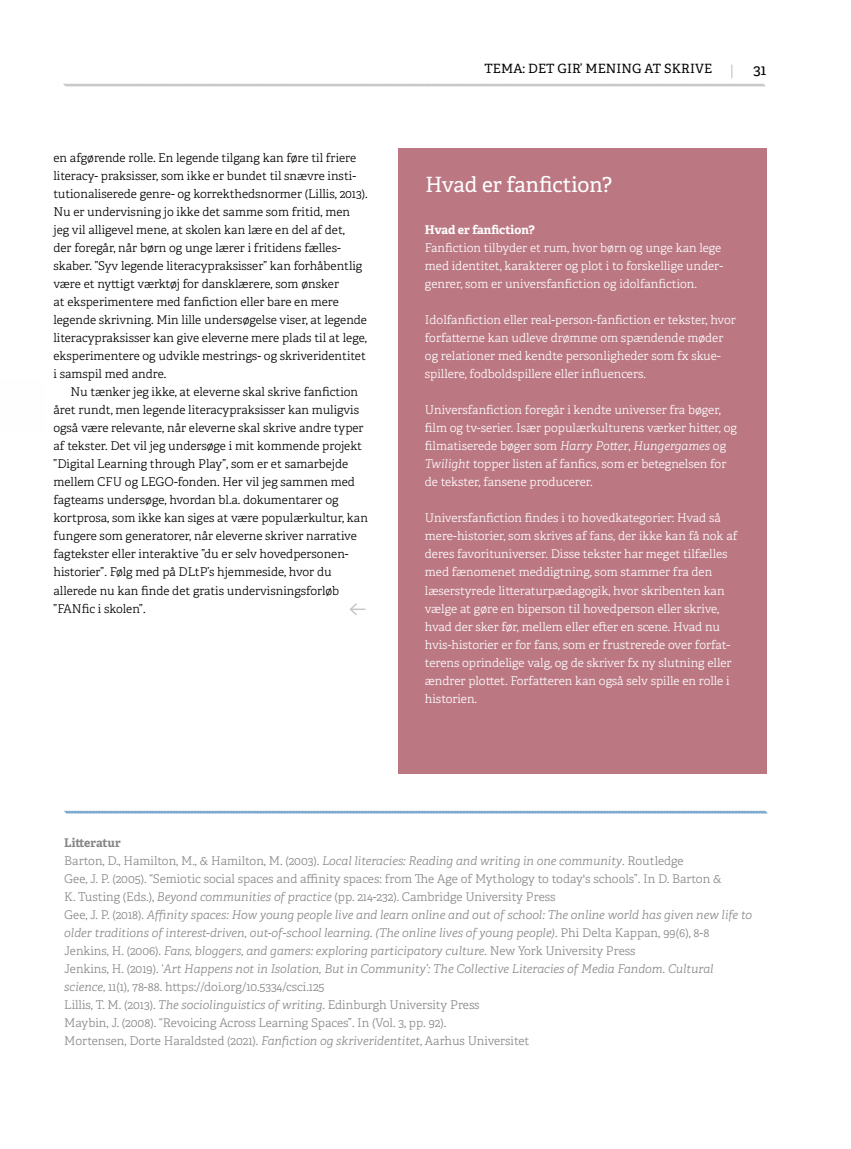
<style>
.page{position:relative;width:851px;height:1149px;background:#fff}
.page>*{position:absolute;margin:0;border:0;box-sizing:border-box;transform-origin:0 0}
.t1{font:21px "Adelle";color:#fff}
.t2{font:15px "Adelle";color:#000}
.t3{font:12.75px "Adelle";letter-spacing:.01em;color:#000}
.t4{font:300 12px/18px "Adelle";color:#000}
.t5{font:300 12px/18px "Adelle";color:#fff}
.t6{font:300 12px/18px "Adelle";color:#878787}
.t7{font:700 12px "Adelle";color:#fff}
.s1{font-style:italic}
.s2{font-weight:700}
</style>
<div class="page">
<svg style="left:63px;top:65px;width:703px;height:22px"></svg>
<div style="left:398px;top:148px;width:368px;height:625px;background:#bb7883"></div>
<svg style="left:64px;top:810px;width:704px;height:4px;background:#aac6df"></svg>
<svg style="left:349px;top:603px;width:16px;height:12px"></svg>
<p class="t4" style="left:53px;top:149px;width:315px">en afgørende rolle. En legende tilgang kan føre til friere literacy- praksisser, som ikke er bundet til snævre insti&shy;tutionaliserede genre- og korrekthedsnormer (Lillis, 2013).<br>Nu er undervisning jo ikke det samme som fritid, men jeg vil alligevel mene, at skolen kan lære en del af det,<br>der foregår, når børn og unge lærer i fritidens fælles&shy;skaber. ”Syv legende literacypraksisser” kan forhåbentlig være et nyttigt værktøj for dansklærere, som ønsker<br>at eksperimentere med fanfiction eller bare en mere legende skrivning. Min lille undersøgelse viser, at legende literacypraksisser kan give eleverne mere plads til at lege, eksperimentere og udvikle mestrings- og skriveridentitet i samspil med andre.</p>
<p class="t4" style="left:53px;top:383px;width:316px;text-indent:17px">Nu tænker jeg ikke, at eleverne skal skrive fanfiction året rundt, men legende literacypraksisser kan muligvis også være relevante, når eleverne skal skrive andre typer af tekster. Det vil jeg undersøge i mit kommende projekt ”Digital Learning through Play”, som er et samarbejde mellem CFU og LEGO-fonden. Her vil jeg sammen med fagteams undersøge, hvordan bl.a. dokumentarer og kortprosa, som ikke kan siges at være populærkultur, kan fungere som generatorer, når eleverne skriver narrative fagtekster eller interaktive ”du er selv hovedpersonen&shy;historier”. Følg med på DLtP’s hjemmeside, hvor du allerede nu kan finde det gratis undervisningsforløb ”FANfic i skolen”.</p>
<p class="t3" style="left:484px;top:61px;width:229px">TEMA: DET GIR’ MENING AT SKRIVE</p>
<p class="t2" style="left:753px;top:60px;width:14px">31</p>
<h1 class="t1" style="left:425px;top:172px;width:188px">Hvad er fanfiction?</h1>
<p class="t7" style="left:425px;top:222px;width:111px">Hvad er fanfiction?</p>
<p class="t5" style="left:425px;top:239px;width:299px">Fanfiction tilbyder et rum, hvor børn og unge kan lege med identitet, karakterer og plot i to forskellige under&shy;genrer, som er universfanfiction og idolfanfiction.</p>
<p class="t5" style="left:425px;top:311px;width:312px">Idolfanfiction eller real-person-fanfiction er tekster, hvor forfatterne kan udleve drømme om spændende møder og relationer med kendte personligheder som fx skue&shy;spillere, fodboldspillere eller influencers.</p>
<p class="t5" style="left:425px;top:401px;width:313px">Universfanfiction foregår i kendte universer fra bøger, film og tv-serier. Især populærkulturens værker hitter, og filmatiserede bøger som <span class="s1">Harry Potter</span>, <span class="s1">Hungergames</span> og <span class="s1">Twilight</span> topper listen af fanfics, som er betegnelsen for de tekster, fansene producerer.</p>
<p class="t5" style="left:425px;top:509px;width:314px">Universfanfiction findes i to hovedkategorier: Hvad så mere-historier, som skrives af fans, der ikke kan få nok af deres favorituniverser. Disse tekster har meget tilfælles med fænomenet meddigtning, som stammer fra den læserstyrede litteraturpædagogik, hvor skribenten kan vælge at gøre en biperson til hovedperson eller skrive, hvad der sker før, mellem eller efter en scene. Hvad nu hvis-historier er for fans, som er frustrerede over forfat&shy;terens oprindelige valg, og de skriver fx ny slutning eller ændrer plottet. Forfatteren kan også selv spille en rolle i historien.</p>
<p class="t6" style="left:64px;top:833px;width:689px"><span class="s2">Litteratur<br></span>Barton, D., Hamilton, M., &amp; Hamilton, M. (2003). <span class="s1">Local literacies: Reading and writing in one community</span>. Routledge<br>Gee, J. P. (2005). “Semiotic social spaces and affinity spaces: from The Age of Mythology to today's schools”. In D. Barton &amp;<br>K. Tusting (Eds.), <span class="s1">Beyond communities of practice</span> (pp. 214-232). Cambridge University Press<br>Gee, J. P. (2018). <span class="s1">Affinity spaces: How young people live and learn online and out of school: The online world has given new life to older traditions of interest-driven, out-of-school learning. (The online lives of young people)</span>. Phi Delta Kappan, 99(6), 8-8<br>Jenkins, H. (2006). <span class="s1">Fans, bloggers, and gamers: exploring participatory culture</span>. New York University Press<br>Jenkins, H. (2019). ‘<span class="s1">Art Happens not in Isolation, But in Community’: The Collective Literacies of Media Fandom. Cultural science</span>, 11(1), 78-88. https://doi.org/10.5334/csci.125<br>Lillis, T. M. (2013). <span class="s1">The sociolinguistics of writing</span>. Edinburgh University Press<br>Maybin, J. (2008). “Revoicing Across Learning Spaces”. In (Vol. 3, pp. 92).<br>Mortensen, Dorte Haraldsted (2021). <span class="s1">Fanfiction og skriveridentitet</span>, Aarhus Universitet</p>
</div>
